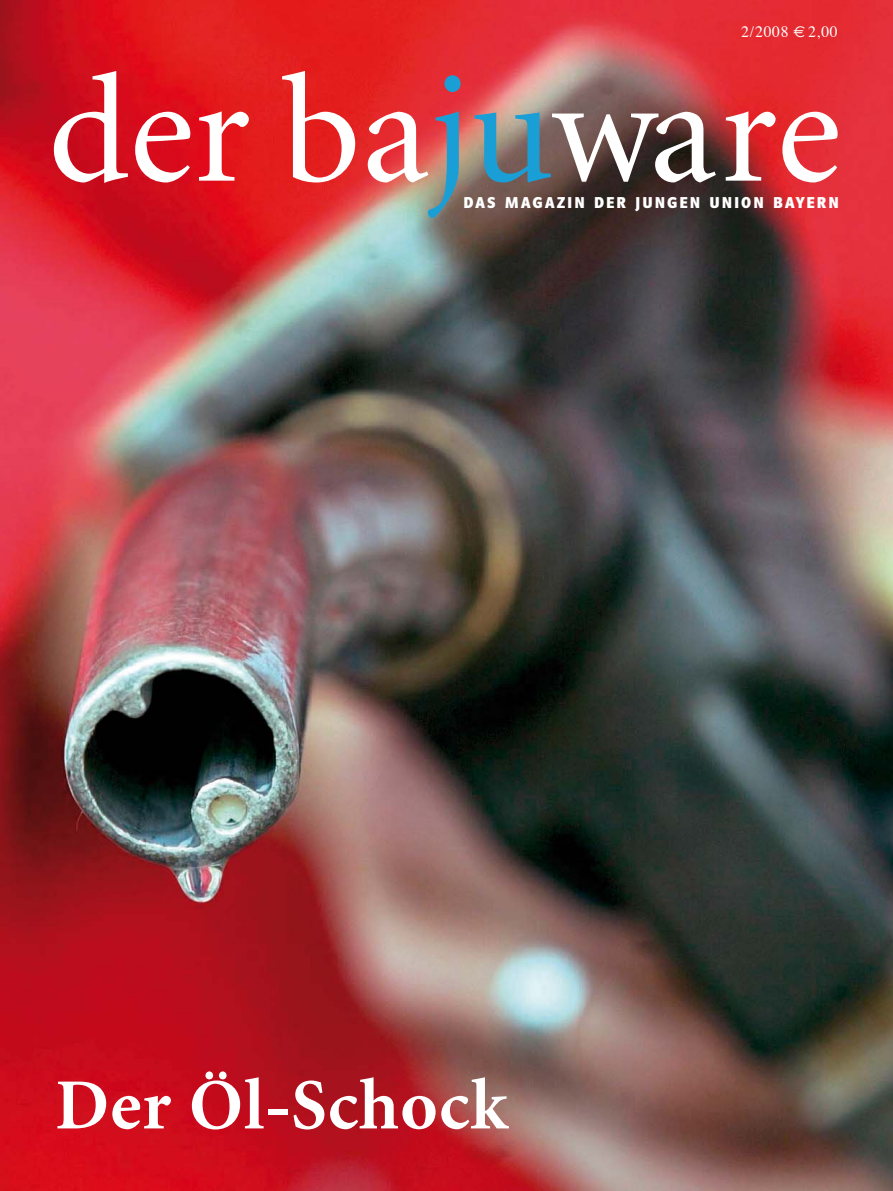
<style>
.page{position:relative;width:893px;height:1191px;background:#fff}
.page>*{position:absolute;margin:0;border:0;box-sizing:border-box;transform-origin:0 0}
.t1{font:154.5px "Minion";color:#fff}
.t2{font:700 72px "Minion";letter-spacing:.015em;color:#fff}
.t3{font:700 16.35px "Polo 22";letter-spacing:.125em;color:#fff}
.t4{font:15.75px "Times";letter-spacing:.04em;color:#fff}
.s1{font-family:"Euro Sans"}
.s2{color:#199fd6}
</style>
<div class="page">
<img style="left:0;top:0;width:893px;height:1190px">
<p class="t4" style="left:741px;top:26px;width:98px">2/2008 <span class="s1">€</span> 2,00</p>
<h1 class="t1" style="left:48px;top:71px;width:795px">der ba<span class="s2">ju</span>ware</h1>
<p class="t3" style="left:463px;top:196px;width:123px">DAS MAGAZIN</p>
<p class="t3" style="left:594px;top:196px;width:246px">DER JUNGEN UNION BAYERN</p>
<h2 class="t2" style="left:55px;top:1077px;width:454px">Der Öl-Schock</h2>
</div>
